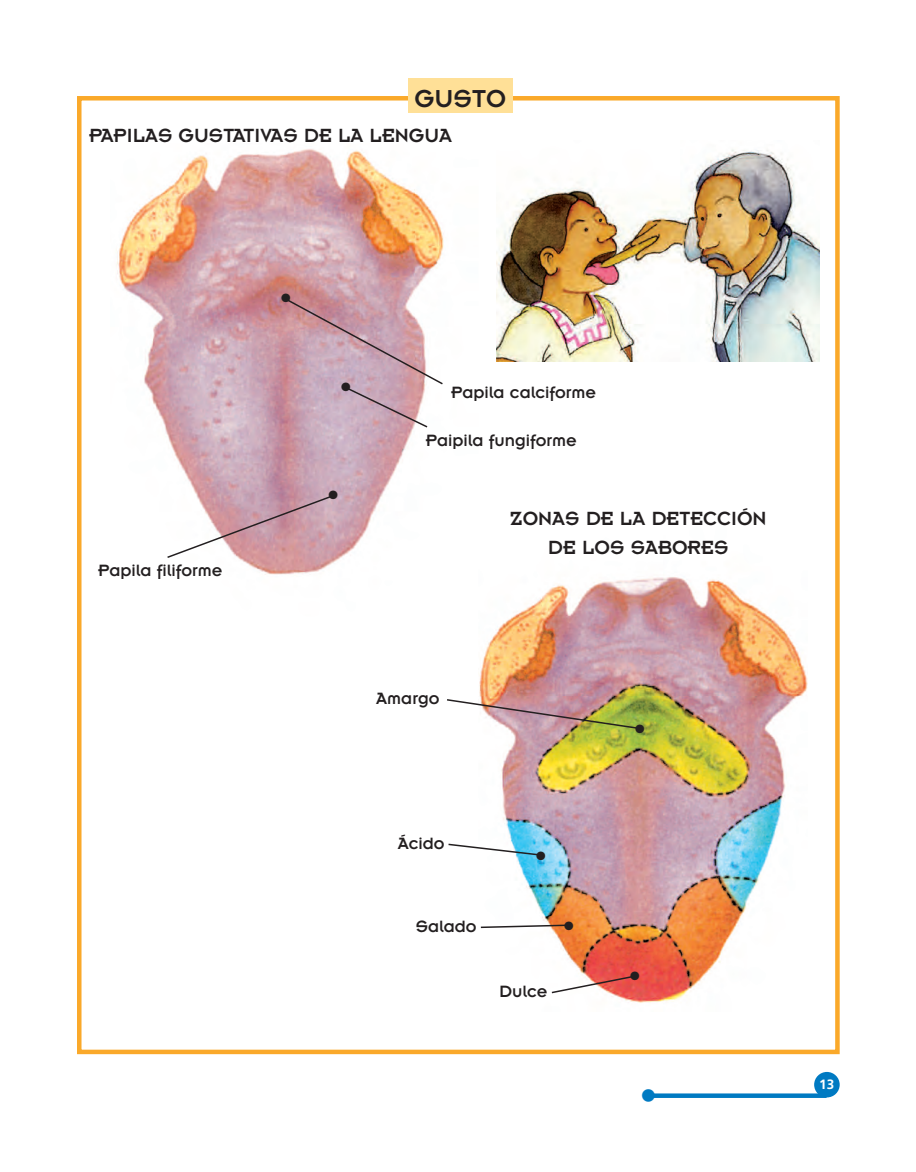
<style>
.page{position:relative;width:916px;height:1172px;background:#fff}
.page>*{position:absolute;margin:0;border:0;box-sizing:border-box;transform-origin:0 0}
.t1{font:700 36px "Frutiger";color:#007ac2}
.t2{font:27px "Insignia A";color:#231f20}
.t3{font:21px/28.5px "Insignia A";color:#231f20;text-align:center}
.t4{font:18px "Insignia A";color:#231f20}
.t5{font:700 13.5px "Frutiger";color:#fff}
.t6{font:12px "Zapf Dingbats";color:#231f20}
</style>
<div class="page">
<img style="left:77px;top:78px;width:763px;height:1020px">
<h2 class="t2" style="left:414px;top:90px;width:93px">GUSTO</h2>
<p class="t3" style="left:89px;top:123px;width:364px">PAPILAS GUSTATIVAS DE LA LENGUA</p>
<p class="t4" style="left:98px;top:565px;width:126px">Papila filiforme</p>
<p class="t6" style="left:281px;top:291px;width:11px">●</p>
<p class="t6" style="left:341px;top:379px;width:11px">●</p>
<p class="t6" style="left:328px;top:487px;width:11px">●</p>
<p class="t4" style="left:451px;top:387px;width:146px">Papila calciforme</p>
<p class="t4" style="left:425px;top:435px;width:153px">Paipila fungiforme</p>
<p class="t3" style="left:510px;top:506px;width:258px">ZONAS DE LA DETECCIÓN<br>DE LOS SABORES</p>
<p class="t4" style="left:376px;top:693px;width:65px">Amargo</p>
<p class="t4" style="left:397px;top:837px;width:48px">Ácido</p>
<p class="t4" style="left:415px;top:920px;width:62px">Salado</p>
<p class="t6" style="left:536px;top:848px;width:11px">●</p>
<p class="t6" style="left:564px;top:918px;width:11px">●</p>
<p class="t4" style="left:499px;top:985px;width:50px">Dulce</p>
<p class="t6" style="left:635px;top:722px;width:11px">●</p>
<p class="t6" style="left:630px;top:968px;width:11px">●</p>
<h1 class="t1" style="left:639px;top:1081px;width:19px">•</h1>
<p class="t5" style="left:819px;top:1079px;width:17px">13</p>
</div>
